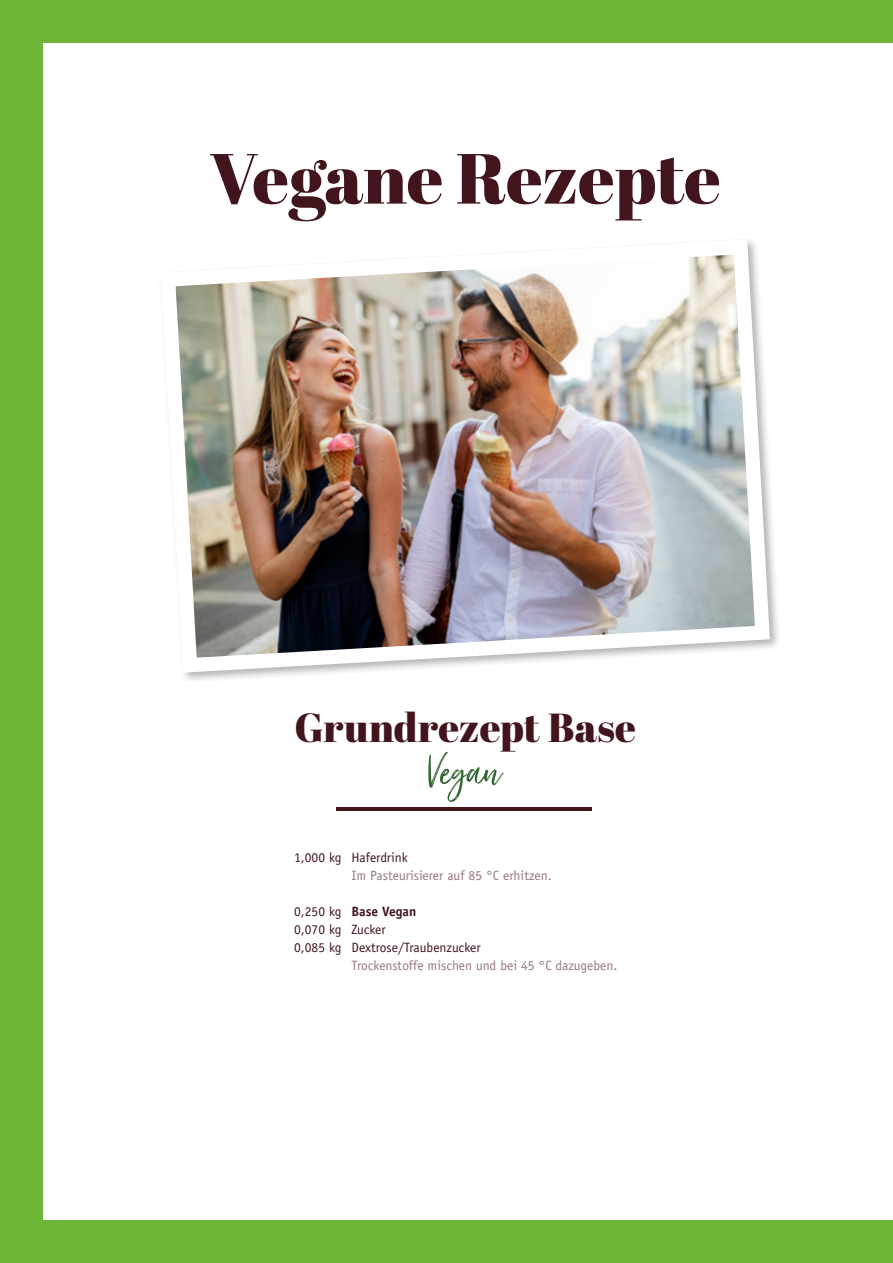
<style>
.page{position:relative;width:893px;height:1263px;background:#fff}
.page>*{position:absolute;margin:0;border:0;box-sizing:border-box;transform-origin:0 0}
.t1{font:70.8px "Abril Fatface";color:#42151d}
.t2{font:51px "Just Lovely";color:#326633}
.t3{font:40.5px "Abril Fatface";letter-spacing:.005em;color:#42151d}
.t4{font:13.5px/18px "Officina Sans Std";color:#42151d}
.t5{font:13.5px "Officina Sans Std";color:#98777c}
.s1{font-weight:700}
</style>
<div class="page">
<img style="left:175px;top:240px;width:602px;height:440px">
<hr style="left:336px;top:808px;width:255px;height:3px;background:#42151d">
<div style="left:0;top:0;width:43px;height:1263px;background:#6eb637"></div>
<div style="left:0;top:0;width:893px;height:43px;background:#6eb637"></div>
<div style="left:0;top:1220px;width:893px;height:43px;background:#6eb637"></div>
<h1 class="t1" style="left:210px;top:129px;width:513px">Vegane Rezepte</h1>
<h3 class="t3" style="left:294px;top:700px;width:343px">Grundrezept Base</h3>
<h2 class="t2" style="left:427px;top:740px;width:75px">Vegan</h2>
<p class="t4" style="left:294px;top:848px;width:115px">1,000 kg Haferdrink</p>
<p class="t5" style="left:352px;top:867px;width:202px">Im Pasteurisierer auf 85 °C erhitzen.</p>
<p class="t4" style="left:294px;top:902px;width:188px">0,250 kg <span class="s1">Base Vegan<br></span>0,070 kg Zucker<br>0,085 kg Dextrose/Traubenzucker</p>
<p class="t5" style="left:352px;top:957px;width:267px">Trockenstoffe mischen und bei 45 °C dazugeben.</p>
</div>
